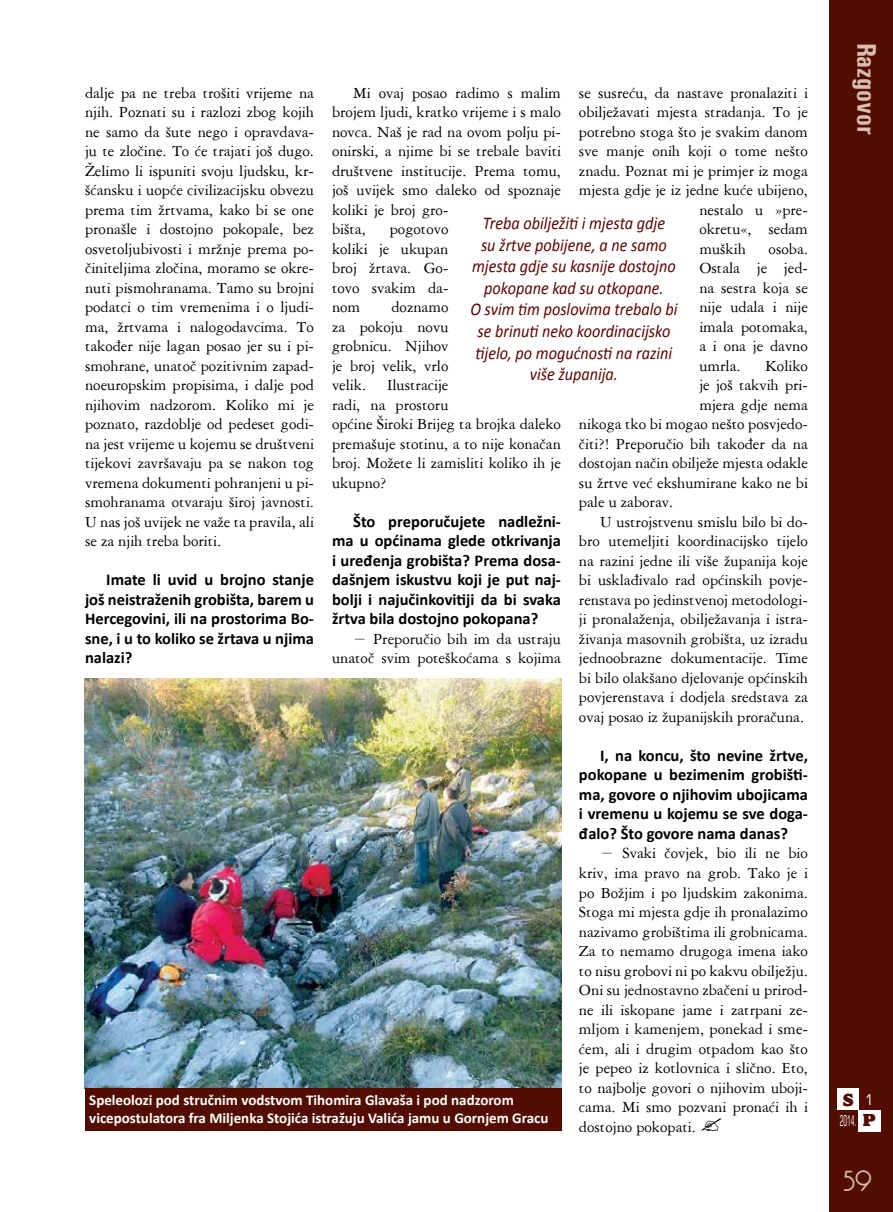
<style>
.page{position:relative;width:893px;height:1212px;background:#fff}
.page>*{position:absolute;margin:0;border:0;box-sizing:border-box;transform-origin:0 0}
.t1{font:700 condensed 27px "Univers";color:#d8bcb0}
.t2{font:27px "Andes";color:#d8bcb0}
.t3{font:italic 18px/21.6px "Calibri";color:#5e0600;text-align:center;scale:.9 1}
.t4{font:800 18px "Alfredo";color:#520d00}
.t5{font:18px "Andes";color:#520d00}
.t6{font:16.5px/19.5px "American Garamond BT";color:#000;text-align:justify}
.t7{font:700 16.5px/19.5px "Calibri";color:#000;text-align:justify}
.t8{font:700 15px/18px "Calibri";color:#fff}
.t9{font:condensed 15px "Square 721 BT";color:#fff;scale:.5 1}
.t10{font:condensed 15px "Square 721 BT";color:#fff}
</style>
<div class="page">
<div style="left:829px;top:0;width:64px;height:1212px;background:#520d00"></div>
<div style="left:837px;top:1089px;width:22px;height:21px;background:#fff"></div>
<div style="left:859px;top:1110px;width:21px;height:21px;background:#fff"></div>
<img style="left:85px;top:679px;width:476px;height:409px">
<div style="left:85px;top:1088px;width:476px;height:42px;background:#520d00"></div>
<p class="t6" style="left:85px;top:82px;width:230px">dalje pa ne treba trošiti vrijeme na njih. Poznati su i razlozi zbog kojih ne samo da šute nego i opravdava&shy;ju te zločine. To će trajati još dugo.<br>Želimo li ispuniti svoju ljudsku, kr&shy;šćansku i uopće civilizacijsku obvezu prema tim žrtvama, kako bi se one pronašle i dostojno pokopale, bez osvetoljubivosti i mržnje prema po&shy;činiteljima zločina, moramo se okre&shy;nuti pismohranama. Tamo su brojni podatci o tim vremenima i o ljudi&shy;ma, žrtvama i nalogodavcima. To također nije lagan posao jer su i pi&shy;smohrane, unatoč pozitivnim zapad&shy;noeuropskim propisima, i dalje pod njihovim nadzorom. Koliko mi je poznato, razdoblje od pedeset godi&shy;na jest vrijeme u kojemu se društveni tijekovi završavaju pa se nakon tog vremena dokumenti pohranjeni u pi&shy;smohranama otvaraju široj javnosti.<br>U nas još uvijek ne važe ta pravila, ali se za njih treba boriti.</p>
<p class="t7" style="left:85px;top:569px;width:230px;text-indent:21px">Imate li uvid u brojno stanje još neistraženih grobišta, barem u Hercegovini, ili na prostorima Bo&shy;sne, i u to koliko se žrtava u njima nalazi?</p>
<p class="t6" style="left:332px;top:83px;width:230px;text-align:left;text-indent:21px">Mi ovaj posao radimo s malim brojem ljudi, kratko vrijeme i s malo novca. Naš je rad na ovom polju pi&shy;onirski, a njime bi se trebale baviti društvene institucije. Prema tomu, još uvijek smo daleko od spoznaje koliki je broj gro-<br>bišta,</p>
<p class="t6" style="left:579px;top:83px;width:230px">se susreću, da nastave pronalaziti i</p>
<p class="t6" style="left:579px;top:102px;width:230px">obilježavati mjesta stradanja. To je</p>
<p class="t6" style="left:579px;top:122px;width:230px">potrebno stoga što je svakim danom</p>
<p class="t6" style="left:579px;top:141px;width:230px">sve manje onih koji o tome nešto</p>
<p class="t6" style="left:579px;top:161px;width:230px">znadu. Poznat mi je primjer iz moga</p>
<p class="t6" style="left:579px;top:180px;width:230px">mjesta gdje je iz jedne kuće ubijeno,</p>
<p class="t6" style="left:699px;top:200px;width:110px">nestalo u »pre-</p>
<p class="t6" style="left:699px;top:219px;width:110px">okretu«, sedam</p>
<p class="t6" style="left:699px;top:239px;width:48px">muških</p>
<p class="t3" style="left:470px;top:211px;width:232px">Treba obilježiti i mjesta gdje<br>su žrtve pobijene, a ne samo mjesta gdje su kasnije dostojno pokopane kad su otkopane.<br>O svim tim poslovima trebalo bi se brinuti neko koordinacijsko tijelo, po mogućnosti na razini više županija.</p>
<p class="t6" style="left:332px;top:219px;width:118px;text-indent:58px">pogotovo koliki je ukupan broj žrtava. Go&shy;tovo svakim da&shy;nom</p>
<p class="t6" style="left:699px;top:239px;width:110px;text-indent:69px">osoba.<br>Ostala je jed&shy;na sestra koja se nije udala i nije imala potomaka, a i ona je davno umrla.</p>
<p class="t6" style="left:332px;top:297px;width:118px;text-indent:59px">doznamo za pokoju novu grobnicu. Njihov je broj velik, vrlo velik.</p>
<p class="t6" style="left:765px;top:356px;width:44px">Koliko</p>
<p class="t6" style="left:699px;top:375px;width:110px">je još takvih pri-</p>
<p class="t6" style="left:699px;top:395px;width:110px">mjera gdje nema</p>
<p class="t6" style="left:579px;top:414px;width:230px">nikoga tko bi mogao nešto posvjedo-</p>
<p class="t6" style="left:579px;top:434px;width:230px">čiti?! Preporučio bih također da na</p>
<p class="t6" style="left:579px;top:453px;width:230px">dostojan način obilježe mjesta odakle</p>
<p class="t6" style="left:579px;top:473px;width:230px">su žrtve već ekshumirane kako ne bi</p>
<p class="t6" style="left:579px;top:492px;width:96px">pale u zaborav.</p>
<p class="t6" style="left:600px;top:512px;width:209px">U ustrojstvenu smislu bilo bi do-</p>
<p class="t6" style="left:579px;top:531px;width:230px">bro utemeljiti koordinacijsko tijelo</p>
<p class="t6" style="left:579px;top:551px;width:230px">na razini jedne ili više županija koje</p>
<p class="t6" style="left:579px;top:570px;width:230px">bi usklađivalo rad općinskih povje-</p>
<p class="t6" style="left:579px;top:590px;width:230px">renstava po jedinstvenoj metodologi-</p>
<p class="t6" style="left:579px;top:609px;width:230px">ji pronalaženja, obilježavanja i istra-</p>
<p class="t6" style="left:579px;top:629px;width:230px">živanja masovnih grobišta, uz izradu</p>
<p class="t6" style="left:579px;top:648px;width:230px">jednoobrazne dokumentacije. Time</p>
<p class="t6" style="left:579px;top:668px;width:230px">bi bilo olakšano djelovanje općinskih</p>
<p class="t6" style="left:579px;top:687px;width:230px">povjerenstava i dodjela sredstava za</p>
<p class="t6" style="left:579px;top:707px;width:227px">ovaj posao iz županijskih proračuna.</p>
<p class="t7" style="left:579px;top:745px;width:230px;text-indent:21px">I, na koncu, što nevine žrtve, pokopane u bezimenim grobišti&shy;ma, govore o njihovim ubojicama i vremenu u kojemu se sve doga&shy;đalo? Što govore nama danas?</p>
<p class="t6" style="left:579px;top:843px;width:230px;text-indent:21px">− Svaki čovjek, bio ili ne bio kriv, ima pravo na grob. Tako je i po Božjim i po ljudskim zakonima.<br>Stoga mi mjesta gdje ih pronalazimo nazivamo grobištima ili grobnicama.<br>Za to nemamo drugoga imena iako to nisu grobovi ni po kakvu obilježju.<br>Oni su jednostavno zbačeni u prirod&shy;ne ili iskopane jame i zatrpani ze&shy;mljom i kamenjem, ponekad i sme&shy;ćem, ali i drugim otpadom kao što je pepeo iz kotlovnica i slično. Eto, to najbolje govori o njihovim uboji&shy;cama. Mi smo pozvani pronaći ih i dostojno pokopati.</p>
<p class="t6" style="left:332px;top:375px;width:230px;text-align:left;text-indent:55px">Ilustracije<br>radi, na prostoru<br>općine Široki Brijeg ta brojka daleko premašuje stotinu, a to nije konačan broj. Možete li zamisliti koliko ih je ukupno?</p>
<p class="t7" style="left:332px;top:511px;width:230px;text-indent:21px">Što preporučujete nadležni&shy;ma u općinama glede otkrivanja i uređenja grobišta? Prema dosa&shy;dašnjem iskustvu koji je put naj&shy;bolji i najučinkovitiji da bi svaka žrtva bila dostojno pokopana?</p>
<p class="t6" style="left:332px;top:629px;width:230px;text-align:right">− Preporučio bih im da ustraju unatoč svim poteškoćama s kojima</p>
<p class="t8" style="left:89px;top:1091px;width:461px">Speleolozi pod stručnim vodstvom Tihomira Glavaša i pod nadzorom vicepostulatora fra Miljenka Stojića istražuju Valića jamu u Gornjem Gracu</p>
<h1 class="t1" style="left:883px;top:43px;width:94px;rotate:90deg">Razgovor</h1>
<p class="t4" style="left:843px;top:1090px;width:12px">S</p>
<p class="t10" style="left:866px;top:1090px;width:9px">2</p>
<p class="t10" style="left:866px;top:1090px;width:9px">1</p>
<p class="t5" style="left:865px;top:1113px;width:9px">p</p>
<p class="t4" style="left:863px;top:1110px;width:14px">p</p>
<p class="t9" style="left:851px;top:1112px;width:9px">3</p>
<p class="t9" style="left:840px;top:1112px;width:35px">2014.</p>
<h1 class="t2" style="left:843px;top:1169px;width:30px">59</h1>
</div>
